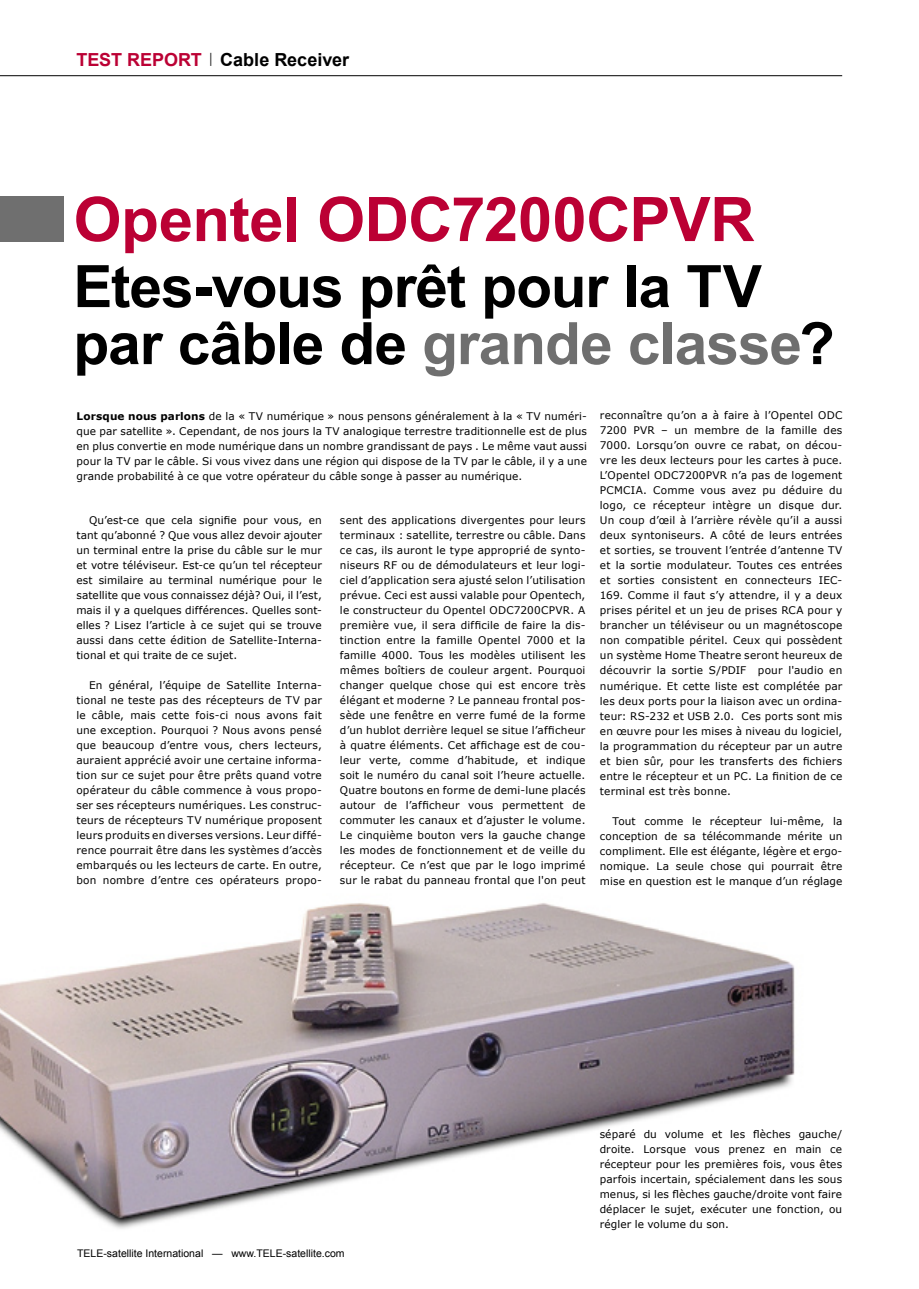
<style>
.page{position:relative;width:919px;height:1289px;background:#fff}
.page>*{position:absolute;margin:0;border:0;box-sizing:border-box;transform-origin:0 0}
.t1{font:700 61.5px "Arial";letter-spacing:-.01em;color:#bb0034}
.t2{font:700 58.5px/57px "Arial";letter-spacing:-.015em;color:#000}
.t3{font:700 18px "Arial";color:#000}
.t4{font:700 18px "Arial";letter-spacing:-.005em;color:#bb0034}
.t5{font:10.5px/15px "Verdana";letter-spacing:.015em;color:#000;text-align:justify}
.t6{font:10.5px "Arial";color:#000}
.s1{color:#6f6f6f}
.s2{font-weight:700}
</style>
<div class="page">
<hr style="left:0;top:75px;width:842px;height:1px;background:#000">
<svg style="left:210px;top:53px;width:1px;height:13px"></svg>
<div style="left:0;top:196px;width:64px;height:45px;background:#6f6f6f"></div>
<img style="left:0;top:903px;width:795px;height:326px">
<h3 class="t4" style="left:77px;top:48px;width:127px">TEST REPORT</h3>
<h3 class="t3" style="left:220px;top:48px;width:130px">Cable Receiver</h3>
<h1 class="t1" style="left:74px;top:179px;width:682px">Opentel ODC7200CPVR</h1>
<h2 class="t2" style="left:73px;top:260px;width:762px">Etes-vous prêt pour la TV par câble de <span class="s1">grande classe</span>?</h2>
<p class="t5" style="left:77px;top:408px;width:512px"><span class="s2">Lorsque nous parlons</span> de la « TV numérique » nous pensons généralement à la « TV numéri&shy;que par satellite ». Cependant, de nos jours la TV analogique terrestre traditionnelle est de plus en plus convertie en mode numérique dans un nombre grandissant de pays . Le même vaut aussi pour la TV par le câble. Si vous vivez dans une région qui dispose de la TV par le câble, il y a une grande probabilité à ce que votre opérateur du câble songe à passer au numérique.</p>
<p class="t5" style="left:600px;top:407px;width:244px">reconnaître qu’on a à faire à l’Opentel ODC 7200 PVR – un membre de la famille des 7000. Lorsqu’on ouvre ce rabat, on décou&shy;vre les deux lecteurs pour les cartes à puce.<br>L’Opentel ODC7200PVR n’a pas de logement PCMCIA. Comme vous avez pu déduire du logo, ce récepteur intègre un disque dur.<br>Un coup d’œil à l’arrière révèle qu’il a aussi deux syntoniseurs. A côté de leurs entrées et sorties, se trouvent l’entrée d’antenne TV et la sortie modulateur. Toutes ces entrées et sorties consistent en connecteurs IEC-169. Comme il faut s’y attendre, il y a deux prises péritel et un jeu de prises RCA pour y brancher un téléviseur ou un magnétoscope non compatible péritel. Ceux qui possèdent un système Home Theatre seront heureux de découvrir la sortie S/PDIF pour l'audio en numérique. Et cette liste est complétée par les deux ports pour la liaison avec un ordina&shy;teur: RS-232 et USB 2.0. Ces ports sont mis en œuvre pour les mises à niveau du logiciel, la programmation du récepteur par un autre et bien sûr, pour les transferts des fichiers entre le récepteur et un PC. La finition de ce terminal est très bonne.</p>
<p class="t5" style="left:600px;top:812px;width:244px;text-indent:13px">Tout comme le récepteur lui-même, la conception de sa télécommande mérite un compliment. Elle est élégante, légère et ergo&shy;nomique. La seule chose qui pourrait être mise en question est le manque d’un réglage</p>
<p class="t5" style="left:76px;top:512px;width:247px;text-indent:13px">Qu’est-ce que cela signifie pour vous, en tant qu’abonné ? Que vous allez devoir ajouter un terminal entre la prise du câble sur le mur et votre téléviseur. Est-ce qu’un tel récepteur est similaire au terminal numérique pour le satellite que vous connaissez déjà? Oui, il l’est, mais il y a quelques différences. Quelles sont&shy;elles ? Lisez l’article à ce sujet qui se trouve aussi dans cette édition de Satellite-Interna&shy;tional et qui traite de ce sujet.</p>
<p class="t5" style="left:76px;top:677px;width:247px;text-indent:13px">En général, l’équipe de Satellite Interna&shy;tional ne teste pas des récepteurs de TV par le câble, mais cette fois-ci nous avons fait une exception. Pourquoi ? Nous avons pensé que beaucoup d’entre vous, chers lecteurs, auraient apprécié avoir une certaine informa&shy;tion sur ce sujet pour être prêts quand votre opérateur du câble commence à vous propo&shy;ser ses récepteurs numériques. Les construc&shy;teurs de récepteurs TV numérique proposent leurs produits en diverses versions. Leur diffé&shy;rence pourrait être dans les systèmes d’accès embarqués ou les lecteurs de carte. En outre, bon nombre d’entre ces opérateurs propo-</p>
<p class="t5" style="left:340px;top:512px;width:247px">sent des applications divergentes pour leurs terminaux : satellite, terrestre ou câble. Dans ce cas, ils auront le type approprié de synto&shy;niseurs RF ou de démodulateurs et leur logi&shy;ciel d’application sera ajusté selon l’utilisation prévue. Ceci est aussi valable pour Opentech, le constructeur du Opentel ODC7200CPVR. A première vue, il sera difficile de faire la dis&shy;tinction entre la famille Opentel 7000 et la famille 4000. Tous les modèles utilisent les mêmes boîtiers de couleur argent. Pourquoi changer quelque chose qui est encore très élégant et moderne ? Le panneau frontal pos&shy;sède une fenêtre en verre fumé de la forme d’un hublot derrière lequel se situe l’afficheur à quatre éléments. Cet affichage est de cou&shy;leur verte, comme d’habitude, et indique soit le numéro du canal soit l’heure actuelle.<br>Quatre boutons en forme de demi-lune placés autour de l’afficheur vous permettent de commuter les canaux et d’ajuster le volume.<br>Le cinquième bouton vers la gauche change les modes de fonctionnement et de veille du récepteur. Ce n’est que par le logo imprimé sur le rabat du panneau frontal que l'on peut</p>
<p class="t6" style="left:77px;top:1246px;width:269px">TELE-satellite International — www.TELE-satellite.com</p>
<p class="t5" style="left:599px;top:1126px;width:244px">séparé du volume et les flèches gauche/ droite. Lorsque vous prenez en main ce récepteur pour les premières fois, vous êtes parfois incertain, spécialement dans les sous menus, si les flèches gauche/droite vont faire déplacer le sujet, exécuter une fonction, ou régler le volume du son.</p>
</div>
